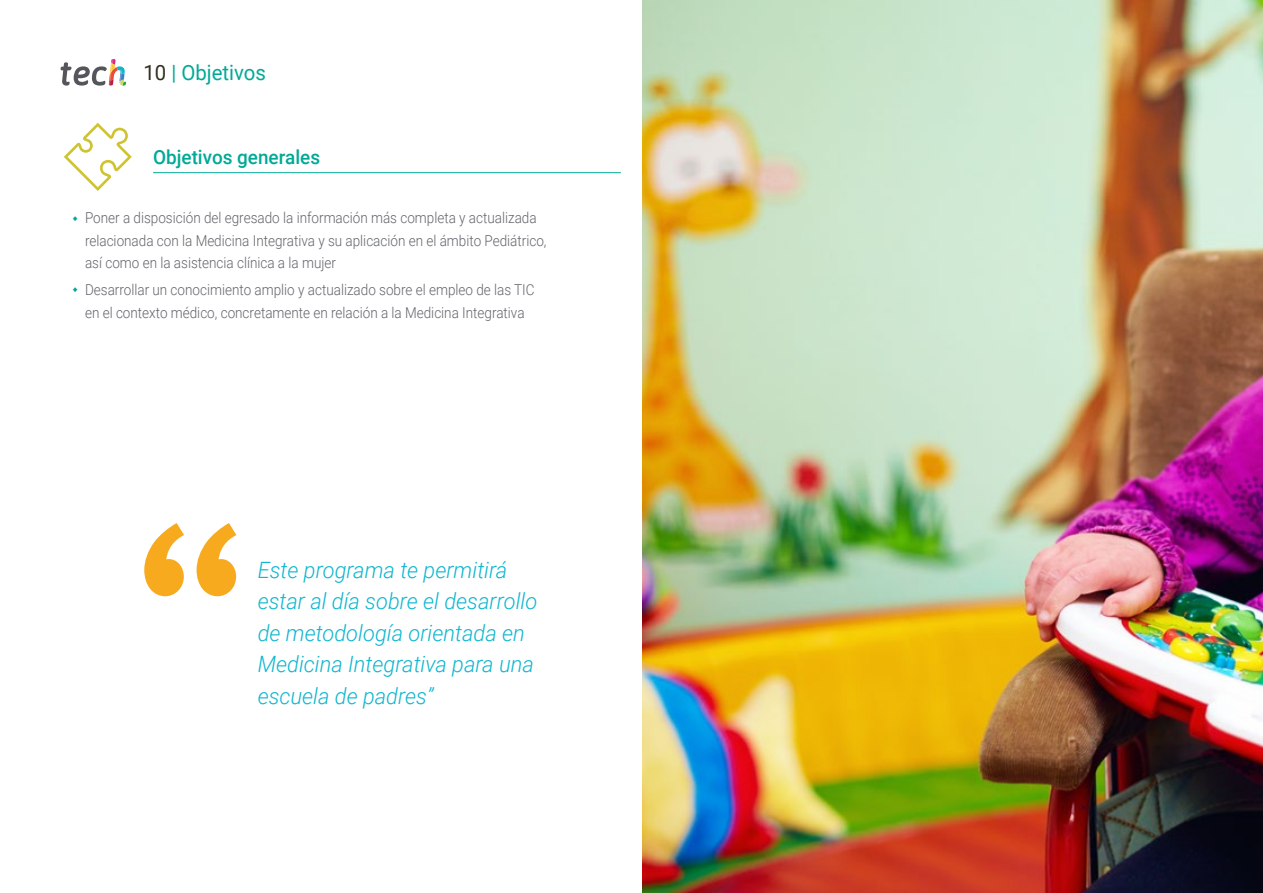
<style>
.page{position:relative;width:1263px;height:893px;background:#fff}
.page>*{position:absolute;margin:0;border:0;box-sizing:border-box;transform-origin:0 0}
.t1{font:italic 300 22.5px/31.5px "Roboto";color:#0fb6cf}
.t2{font:21px "Roboto";color:#00a996}
.t3{font:500 19.5px "Roboto";color:#00a996}
.t4{font:300 15px/22.5px "Roboto";color:#61646a;scale:.9 1}
.s1{color:#312e20}
</style>
<div class="page">
<hr style="left:153px;top:172px;width:468px;height:1px;background:#00a996">
<svg style="left:64px;top:123px;width:68px;height:68px"></svg>
<img style="left:642px;top:0;width:621px;height:893px">
<svg style="left:144px;top:523px;width:92px;height:73px"></svg>
<svg style="left:61px;top:59px;width:65px;height:27px"></svg>
<h2 class="t2" style="left:144px;top:57px;width:124px"><span class="s1">10</span> | Objetivos</h2>
<h3 class="t3" style="left:153px;top:144px;width:169px">Objetivos generales</h3>
<p class="t4" style="left:85px;top:206px;width:514px">Poner a disposición del egresado la información más completa y actualizada relacionada con la Medicina Integrativa y su aplicación en el ámbito Pediátrico, así como en la asistencia clínica a la mujer</p>
<p class="t4" style="left:85px;top:278px;width:501px">Desarrollar un conocimiento amplio y actualizado sobre el empleo de las TIC en el contexto médico, concretamente en relación a la Medicina Integrativa</p>
<h1 class="t1" style="left:258px;top:553px;width:281px">Este programa te permitirá estar al día sobre el desarrollo de metodología orientada en<br>Medicina Integrativa para una escuela de padres”</h1>
</div>
